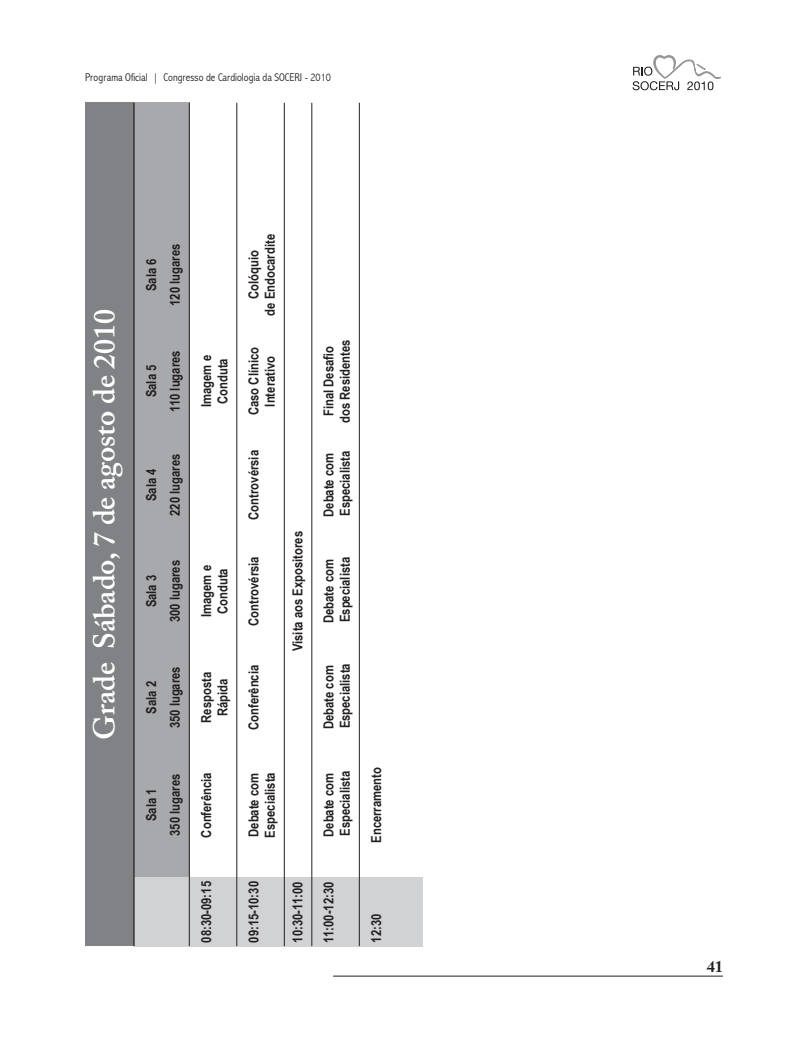
<style>
.page{position:relative;width:808px;height:1056px;background:#fff}
.page>*{position:absolute;margin:0;border:0;box-sizing:border-box;transform-origin:0 0}
.t1{font:600 30px "Adobe Caslon Pro";color:#fff}
.t2{font:700 16.25px "Adobe Caslon Pro";color:#231f20}
.t3{font:700 13.75px "Arial Narrow";color:#231f20}
.t4{font:300 condensed 11.25px "Abadi";color:#231f20}
</style>
<div class="page">
<svg style="left:632px;top:55px;width:88px;height:35px"></svg>
<hr style="left:333px;top:976px;width:390px;height:1px;background:#231f20">
<div style="left:134px;top:877px;width:289px;height:69px;background:#d1d2d4"></div>
<div style="left:85px;top:103px;width:49px;height:843px;background:#808285"></div>
<div style="left:134px;top:103px;width:55px;height:774px;background:#a8a9ad"></div>
<hr style="left:133px;top:103px;width:2px;height:843px;background:#231f20">
<hr style="left:189px;top:103px;width:1px;height:843px;background:#231f20">
<hr style="left:236px;top:103px;width:1px;height:843px;background:#231f20">
<hr style="left:284px;top:103px;width:1px;height:843px;background:#231f20">
<hr style="left:311px;top:103px;width:1px;height:843px;background:#231f20">
<hr style="left:359px;top:103px;width:1px;height:843px;background:#231f20">
<p class="t4" style="left:85px;top:71px;width:248px">Programa Oficial | Congresso de Cardiologia da SOCERJ - 2010</p>
<h1 class="t1" style="left:87px;top:740px;width:432px;rotate:-90deg">Grade Sábado, 7 de agosto de 2010</h1>
<p class="t3" style="left:141px;top:291px;width:34px;rotate:-90deg">Sala 6</p>
<p class="t3" style="left:165px;top:306px;width:64px;rotate:-90deg">120 lugares</p>
<p class="t3" style="left:141px;top:397px;width:34px;rotate:-90deg">Sala 5</p>
<p class="t3" style="left:165px;top:412px;width:63px;rotate:-90deg">110 lugares</p>
<p class="t3" style="left:141px;top:501px;width:34px;rotate:-90deg">Sala 4</p>
<p class="t3" style="left:165px;top:516px;width:64px;rotate:-90deg">220 lugares</p>
<p class="t3" style="left:141px;top:607px;width:34px;rotate:-90deg">Sala 3</p>
<p class="t3" style="left:165px;top:622px;width:64px;rotate:-90deg">300 lugares</p>
<p class="t3" style="left:141px;top:714px;width:34px;rotate:-90deg">Sala 2</p>
<p class="t3" style="left:165px;top:728px;width:64px;rotate:-90deg">350 lugares</p>
<p class="t3" style="left:141px;top:821px;width:34px;rotate:-90deg">Sala 1</p>
<p class="t3" style="left:165px;top:836px;width:64px;rotate:-90deg">350 lugares</p>
<p class="t3" style="left:196px;top:407px;width:54px;rotate:-90deg">Imagem e</p>
<p class="t3" style="left:212px;top:404px;width:47px;rotate:-90deg">Conduta</p>
<p class="t3" style="left:196px;top:617px;width:54px;rotate:-90deg">Imagem e</p>
<p class="t3" style="left:212px;top:614px;width:47px;rotate:-90deg">Conduta</p>
<p class="t3" style="left:196px;top:723px;width:52px;rotate:-90deg">Resposta</p>
<p class="t3" style="left:212px;top:716px;width:39px;rotate:-90deg">Rápida</p>
<p class="t3" style="left:196px;top:837px;width:67px;rotate:-90deg">Conferência</p>
<p class="t3" style="left:196px;top:943px;width:63px;rotate:-90deg">08:30-09:15</p>
<p class="t3" style="left:260px;top:316px;width:83px;rotate:-90deg">de Endocardite</p>
<p class="t3" style="left:243px;top:299px;width:50px;rotate:-90deg">Colóquio</p>
<p class="t3" style="left:243px;top:415px;width:70px;rotate:-90deg">Caso Clínico</p>
<p class="t3" style="left:260px;top:406px;width:52px;rotate:-90deg">Interativo</p>
<p class="t3" style="left:243px;top:520px;width:71px;rotate:-90deg">Controvérsia</p>
<p class="t3" style="left:243px;top:626px;width:71px;rotate:-90deg">Controvérsia</p>
<p class="t3" style="left:243px;top:730px;width:67px;rotate:-90deg">Conferência</p>
<p class="t3" style="left:287px;top:651px;width:122px;rotate:-90deg">Visita aos Expositores</p>
<p class="t3" style="left:260px;top:837px;width:67px;rotate:-90deg">Especialista</p>
<p class="t3" style="left:243px;top:837px;width:65px;rotate:-90deg">Debate com</p>
<p class="t3" style="left:243px;top:943px;width:63px;rotate:-90deg">09:15-10:30</p>
<p class="t3" style="left:287px;top:943px;width:62px;rotate:-90deg">10:30-11:00</p>
<p class="t3" style="left:335px;top:423px;width:85px;rotate:-90deg">dos Residentes</p>
<p class="t3" style="left:318px;top:416px;width:72px;rotate:-90deg">Final Desafio</p>
<p class="t3" style="left:335px;top:516px;width:67px;rotate:-90deg">Especialista</p>
<p class="t3" style="left:318px;top:517px;width:65px;rotate:-90deg">Debate com</p>
<p class="t3" style="left:335px;top:622px;width:67px;rotate:-90deg">Especialista</p>
<p class="t3" style="left:318px;top:623px;width:65px;rotate:-90deg">Debate com</p>
<p class="t3" style="left:335px;top:728px;width:67px;rotate:-90deg">Especialista</p>
<p class="t3" style="left:318px;top:729px;width:65px;rotate:-90deg">Debate com</p>
<p class="t3" style="left:335px;top:836px;width:67px;rotate:-90deg">Especialista</p>
<p class="t3" style="left:318px;top:837px;width:65px;rotate:-90deg">Debate com</p>
<p class="t3" style="left:318px;top:943px;width:62px;rotate:-90deg">11:00-12:30</p>
<p class="t3" style="left:366px;top:843px;width:77px;rotate:-90deg">Encerramento</p>
<p class="t3" style="left:366px;top:943px;width:30px;rotate:-90deg">12:30</p>
<p class="t2" style="left:707px;top:957px;width:18px">41</p>
</div>
